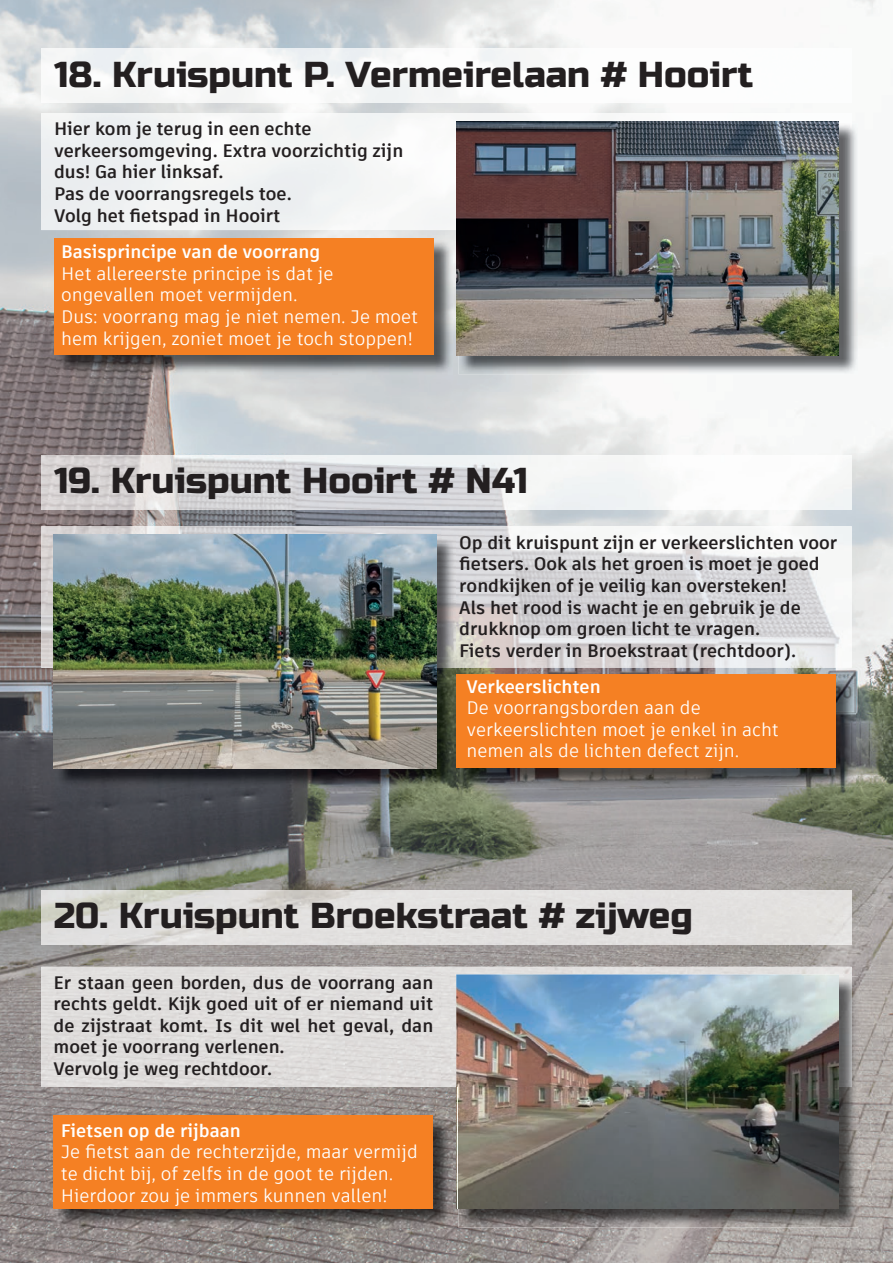
<style>
.page{position:relative;width:893px;height:1263px;background:#fff}
.page>*{position:absolute;margin:0;border:0;box-sizing:border-box;transform-origin:0 0}
.t1{font:36px "Russo One";color:#231f20}
.t2{font:700 18px/21.6px "Artifakt Element";color:#231f20}
.t3{font:18px/21.6px "Artifakt Element";color:#fff}
.t4{font:700 18px "Artifakt Element";color:#fff}
</style>
<div class="page">
<img style="left:0;top:0;width:893px;height:1263px">
<img style="left:41px;top:48px;width:811px;height:54px">
<img style="left:41px;top:113px;width:811px;height:117px">
<img style="left:458px;top:123px;width:400px;height:251px">
<img style="left:839px;top:123px;width:13px;height:107px">
<img style="left:456px;top:121px;width:383px;height:234px">
<img style="left:56px;top:240px;width:397px;height:134px">
<div style="left:54px;top:238px;width:380px;height:117px;background:#f58023"></div>
<img style="left:41px;top:456px;width:811px;height:53px">
<img style="left:41px;top:526px;width:811px;height:142px">
<img style="left:56px;top:537px;width:399px;height:251px">
<img style="left:54px;top:535px;width:382px;height:234px">
<img style="left:458px;top:676px;width:397px;height:111px">
<div style="left:456px;top:674px;width:380px;height:93px;background:#f58023"></div>
<img style="left:41px;top:891px;width:811px;height:53px">
<div style="left:41px;top:967px;width:811px;height:120px;background:#dfdddc"></div>
<img style="left:458px;top:976px;width:400px;height:251px">
<img style="left:839px;top:976px;width:13px;height:111px">
<img style="left:456px;top:974px;width:383px;height:234px">
<img style="left:56px;top:1117px;width:396px;height:110px">
<div style="left:54px;top:1115px;width:379px;height:93px;background:#f58023"></div>
<h1 class="t1" style="left:54px;top:54px;width:701px">18. Kruispunt P. Vermeirelaan # Hooirt</h1>
<p class="t2" style="left:54px;top:118px;width:351px">Hier kom je terug in een echte verkeersomgeving. Extra voorzichtig zijn dus! Ga hier linksaf.<br>Pas de voorrangsregels toe.<br>Volg het fietspad in Hooirt</p>
<p class="t4" style="left:61px;top:239px;width:261px">Basisprincipe van de voorrang</p>
<p class="t3" style="left:61px;top:263px;width:359px">Het allereerste principe is dat je ongevallen moet vermijden.<br>Dus: voorrang mag je niet nemen. Je moet hem krijgen, zoniet moet je toch stoppen!</p>
<h1 class="t1" style="left:54px;top:460px;width:475px">19. Kruispunt Hooirt # N41</h1>
<p class="t2" style="left:459px;top:532px;width:380px">Op dit kruispunt zijn er verkeerslichten voor fietsers. Ook als het groen is moet je goed rondkijken of je veilig kan oversteken!<br>Als het rood is wacht je en gebruik je de drukknop om groen licht te vragen.<br>Fiets verder in Broekstraat (rechtdoor).</p>
<p class="t4" style="left:466px;top:674px;width:136px">Verkeerslichten</p>
<p class="t3" style="left:466px;top:697px;width:314px">De voorrangsborden aan de verkeerslichten moet je enkel in acht nemen als de lichten defect zijn.</p>
<h1 class="t1" style="left:54px;top:895px;width:640px">20. Kruispunt Broekstraat # zijweg</h1>
<p class="t2" style="left:54px;top:971px;width:381px">Er staan geen borden, dus de voorrang aan rechts geldt. Kijk goed uit of er niemand uit de zijstraat komt. Is dit wel het geval, dan moet je voorrang verlenen.<br>Vervolg je weg rechtdoor.</p>
<p class="t4" style="left:61px;top:1118px;width:182px">Fietsen op de rijbaan</p>
<p class="t3" style="left:61px;top:1141px;width:358px">Je fietst aan de rechterzijde, maar vermijd te dicht bij, of zelfs in de goot te rijden.<br>Hierdoor zou je immers kunnen vallen!</p>
</div>
